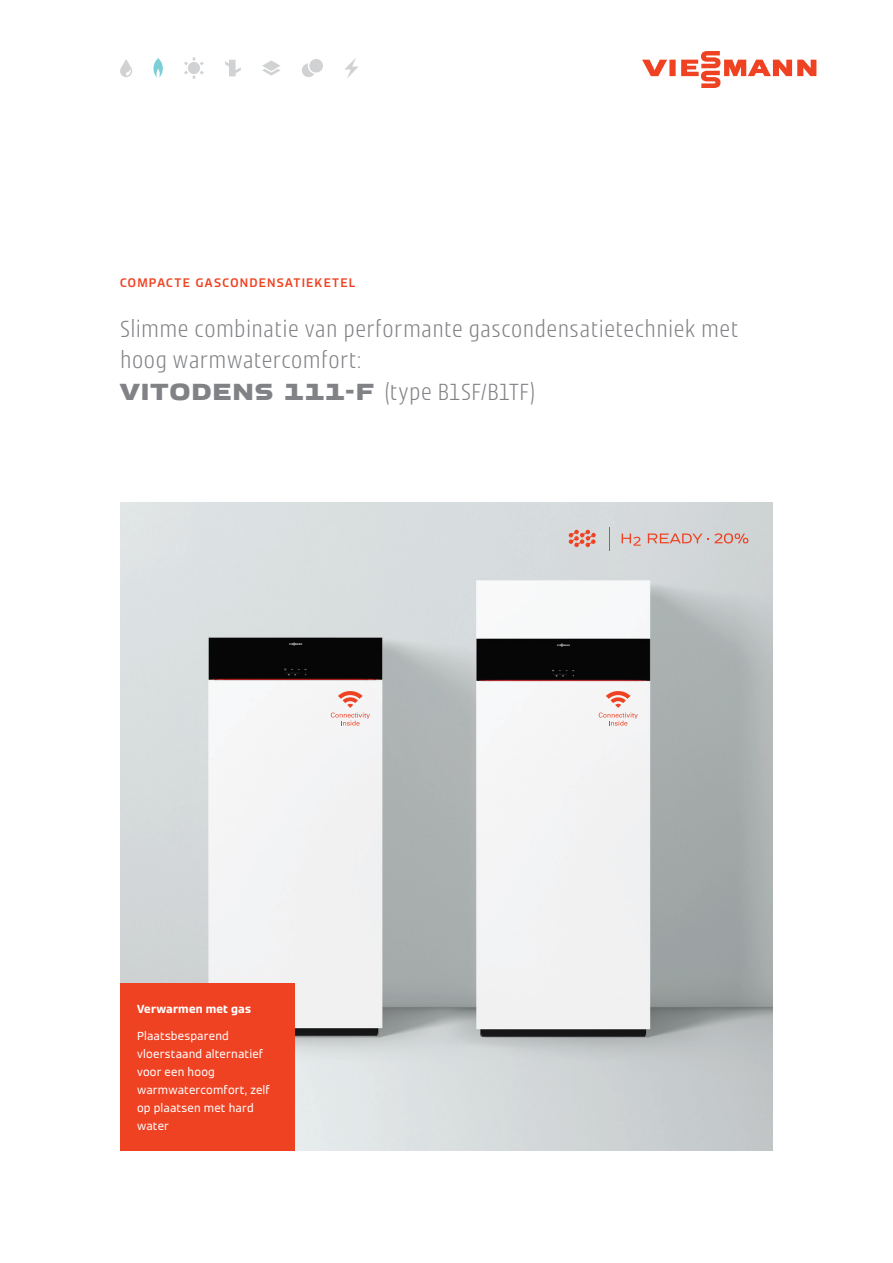
<style>
.page{position:relative;width:893px;height:1263px;background:#fff}
.page>*{position:absolute;margin:0;border:0;box-sizing:border-box;transform-origin:0 0}
.t1{font:300 condensed 22.5px/31.5px "Viessmann OT";letter-spacing:.02em;color:#808285}
.t2{font:600 12px "Viessmann OT";letter-spacing:.105em;color:#ef4222}
.t3{font:11.25px/18px "Viessmann OT";letter-spacing:.01em;color:#fff}
.t4{font:700 11.25px "Viessmann OT";letter-spacing:.01em;color:#fff}
.s1{font-weight:900;font-stretch:expanded}
</style>
<div class="page">
<svg style="left:642px;top:51px;width:174px;height:37px"></svg>
<svg style="left:302px;top:59px;width:21px;height:18px"></svg>
<svg style="left:344px;top:58px;width:15px;height:20px"></svg>
<svg style="left:184px;top:57px;width:20px;height:22px"></svg>
<svg style="left:225px;top:60px;width:16px;height:16px"></svg>
<svg style="left:262px;top:60px;width:18px;height:16px"></svg>
<svg style="left:153px;top:58px;width:10px;height:20px"></svg>
<svg style="left:120px;top:59px;width:12px;height:18px"></svg>
<img style="left:120px;top:503px;width:653px;height:648px">
<svg style="left:331px;top:689px;width:39px;height:37px"></svg>
<svg style="left:648px;top:533px;width:54px;height:10px"></svg>
<svg style="left:715px;top:533px;width:33px;height:10px"></svg>
<svg style="left:569px;top:530px;width:27px;height:17px"></svg>
<svg style="left:609px;top:527px;width:1px;height:24px"></svg>
<svg style="left:622px;top:533px;width:19px;height:13px"></svg>
<svg style="left:599px;top:689px;width:39px;height:37px"></svg>
<div style="left:120px;top:983px;width:174px;height:168px;background:#ef4222"></div>
<p class="t2" style="left:120px;top:274px;width:237px">COMPACTE GASCONDENSATIEKETEL</p>
<p class="t1" style="left:120px;top:313px;width:620px">Slimme combinatie van performante gascondensatietechniek met hoog warmwatercomfort:<br><span class="s1">VITODENS 111-F</span> (type B1SF/B1TF)</p>
<p class="t4" style="left:137px;top:1002px;width:116px">Verwarmen met gas</p>
<p class="t3" style="left:137px;top:1027px;width:134px">Plaatsbesparend vloerstaand alternatief voor een hoog warmwatercomfort, zelf op plaatsen met hard water</p>
</div>
